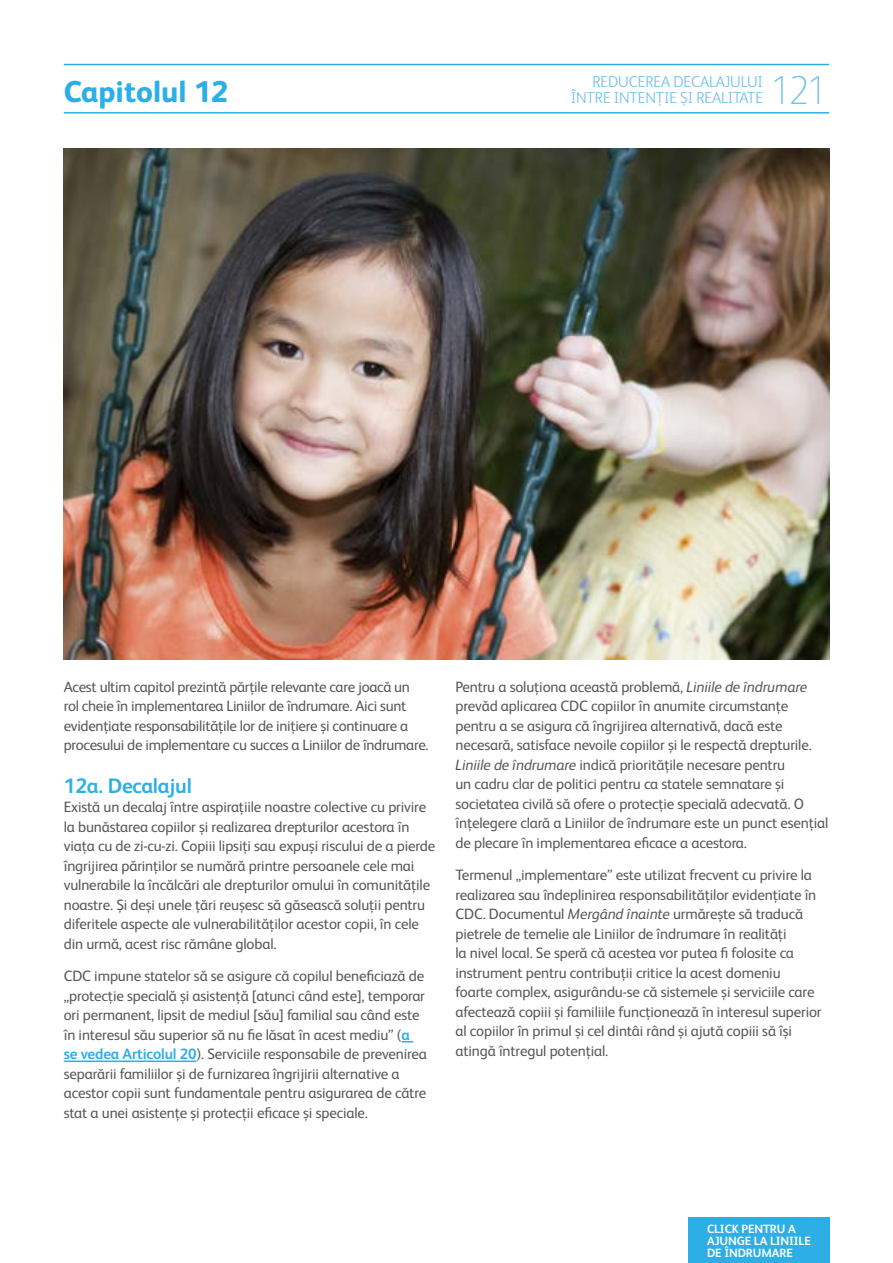
<style>
.page{position:relative;width:893px;height:1263px;background:#fff}
.page>*{position:absolute;margin:0;border:0;box-sizing:border-box;transform-origin:0 0}
.t1{font:100 40.5px "FS Albert";color:#71c0ec}
.t2{font:800 30px "FS Albert";color:#2dafe6}
.t3{font:700 21px "FS Albert";letter-spacing:-.01em;color:#2dafe6}
.t4{font:300 15.75px/15.8px "FS Albert";letter-spacing:-.01em;color:#71c0ec;text-align:right}
.t5{font:15px/19.5px "FS Albert";letter-spacing:-.01em;color:#575756}
.t6{font:700 12px/12px "FS Albert";letter-spacing:-.01em;color:#fff}
.s1{font-weight:700;color:#2dafe6}
.s2{font-style:italic}
</style>
<div class="page">
<hr style="left:64px;top:112px;width:765px;height:2px;background:#2dafe6">
<hr style="left:64px;top:64px;width:765px;height:1px;background:#2dafe6">
<div style="left:688px;top:1217px;width:141px;height:46px;background:#2dafe6"></div>
<img style="left:64px;top:149px;width:765px;height:510px">
<hr style="left:64px;top:1060px;width:132px;height:2px;background:#2dafe6">
<h2 class="t2" style="left:64px;top:70px;width:166px">Capitolul 12</h2>
<p class="t4" style="left:571px;top:73px;width:194px">REDUCEREA DECALAJULUI<br>ÎNTRE INTENȚIE ȘI REALITATE</p>
<h1 class="t1" style="left:770px;top:63px;width:59px">121</h1>
<p class="t5" style="left:64px;top:676px;width:366px">Acest ultim capitol prezintă părțile relevante care joacă un rol cheie în implementarea Liniilor de îndrumare. Aici sunt evidențiate responsabilitățile lor de inițiere și continuare a procesului de implementare cu succes a Liniilor de îndrumare.</p>
<h3 class="t3" style="left:64px;top:771px;width:130px">12a. Decalajul</h3>
<p class="t5" style="left:64px;top:796px;width:373px">Există un decalaj între aspirațiile noastre colective cu privire la bunăstarea copiilor și realizarea drepturilor acestora în viața cu de zi-cu-zi. Copiii lipsiți sau expuși riscului de a pierde îngrijirea părinților se numără printre persoanele cele mai vulnerabile la încălcări ale drepturilor omului în comunitățile noastre. Și deși unele țări reușesc să găsească soluții pentru diferitele aspecte ale vulnerabilităților acestor copii, în cele din urmă, acest risc rămâne global.</p>
<p class="t5" style="left:64px;top:965px;width:365px">CDC impune statelor să se asigure că copilul beneficiază de „protecție specială și asistență [atunci când este], temporar ori permanent, lipsit de mediul [său] familial sau când este în interesul său superior să nu fie lăsat în acest mediu” (<span class="s1">a se vedea Articolul 20</span>). Serviciile responsabile de prevenirea separării familiilor și de furnizarea îngrijirii alternative a acestor copii sunt fundamentale pentru asigurarea de către stat a unei asistențe și protecții eficace și speciale.</p>
<p class="t5" style="left:455px;top:676px;width:374px">Pentru a soluționa această problemă, <span class="s2">Liniile de îndrumare </span>prevăd aplicarea CDC copiilor în anumite circumstanțe pentru a se asigura că îngrijirea alternativă, dacă este necesară, satisface nevoile copiilor și le respectă drepturile.<br><span class="s2">Liniile de îndrumare</span> indică prioritățile necesare pentru<br>un cadru clar de politici pentru ca statele semnatare și societatea civilă să ofere o protecție specială adecvată. O înțelegere clară a Liniilor de îndrumare este un punct esențial de plecare în implementarea eficace a acestora.</p>
<p class="t5" style="left:455px;top:864px;width:368px">Termenul „implementare” este utilizat frecvent cu privire la realizarea sau îndeplinirea responsabilităților evidențiate în CDC. Documentul <span class="s2">Mergând înainte</span> urmărește să traducă pietrele de temelie ale Liniilor de îndrumare în realități<br>la nivel local. Se speră că acestea vor putea fi folosite ca instrument pentru contribuții critice la acest domeniu<br>foarte complex, asigurându-se că sistemele și serviciile care afectează copiii și familiile funcționează în interesul superior al copiilor în primul și cel dintâi rând și ajută copiii să își atingă întregul potențial.</p>
<p class="t6" style="left:707px;top:1222px;width:105px">CLICK PENTRU A<br>AJUNGE LA LINIILE<br>DE ÎNDRUMARE</p>
</div>
